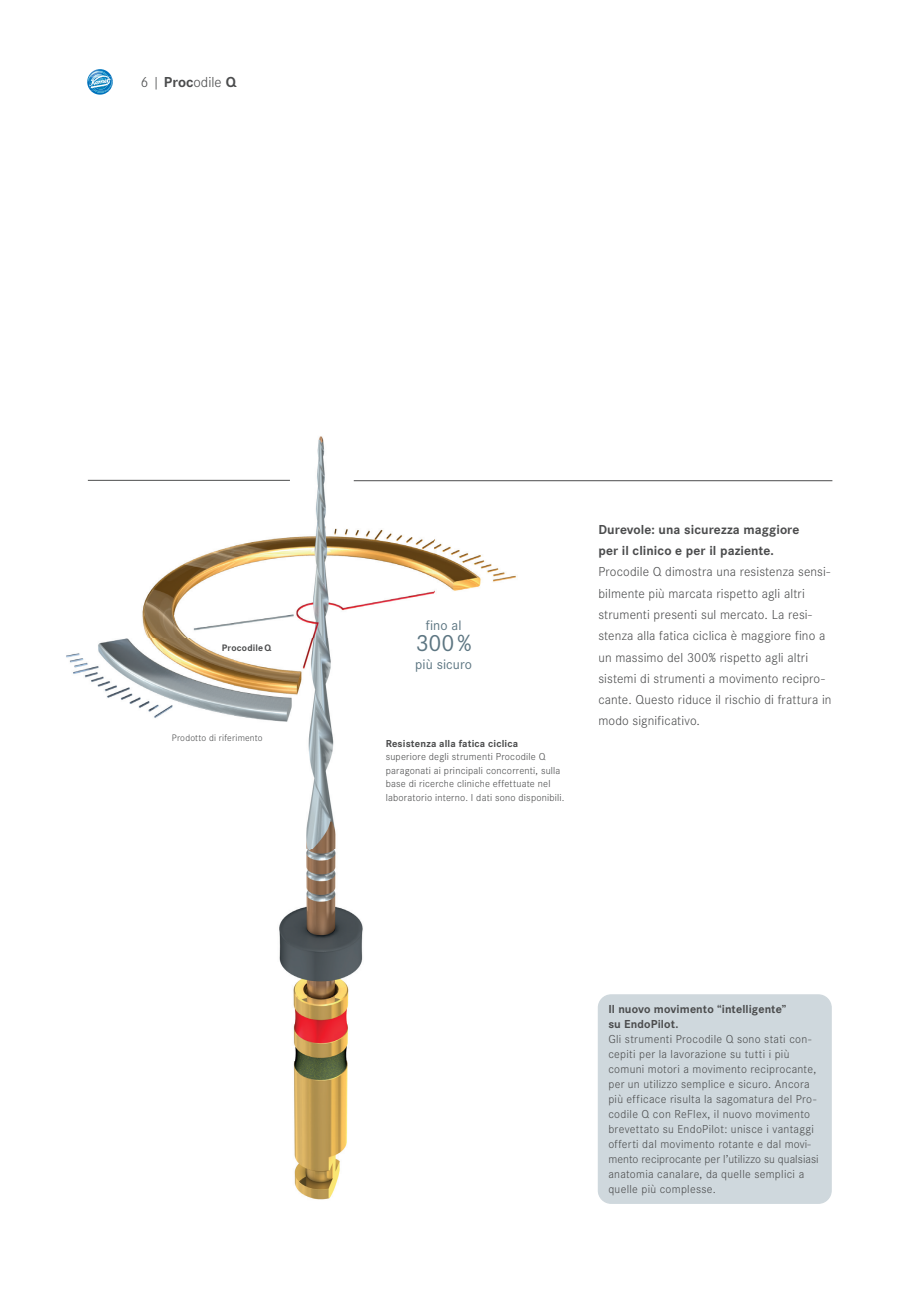
<style>
.page{position:relative;width:919px;height:1289px;background:#fff}
.page>*{position:absolute;margin:0;border:0;box-sizing:border-box;transform-origin:0 0}
.t1{font:24.3px "Corporate SOT";color:#5d7682}
.t2{font:300 15px "Corporate SOT";color:#4b4c4d}
.t3{font:14.25px "Corporate SOT";letter-spacing:.005em;color:#5d7682}
.t4{font:300 13.5px/21.3px "Corporate SOT";letter-spacing:.01em;color:#4b4c4d}
.t5{font:700 13.5px/21.3px "Corporate SOT";letter-spacing:.005em;color:#4b4c4d}
.t6{font:300 12px/15px "Corporate SOT";letter-spacing:.025em;color:#4b4c4d}
.t7{font:700 12px/15px "Corporate SOT";letter-spacing:.01em;color:#4b4c4d}
.t8{font:300 10.5px/13.5px "Corporate SOT";letter-spacing:.02em;color:#4b4c4d}
.t9{font:700 10.5px "Corporate SOT";letter-spacing:.015em;color:#4b4c4d}
.t10{font:300 9.75px "Corporate SOT";letter-spacing:.02em;color:#4b4c4d}
.t11{font:700 9.75px "Corporate SOT";letter-spacing:.02em;color:#4b4c4d}
.s1{font-weight:700}
</style>
<div class="page">
<svg style="left:87px;top:71px;width:26px;height:22px"></svg>
<img style="left:66px;top:436px;width:468px;height:764px">
<hr style="left:354px;top:480px;width:478px;height:1px;background:#4b4c4d">
<hr style="left:88px;top:480px;width:202px;height:1px;background:#4b4c4d">
<div style="left:598px;top:994px;width:233px;height:209px;background:#cfd8dd;border-radius:13px"></div>
<div style="left:597px;top:994px;width:234px;height:209px;border:1px solid #cfd8dd;border-radius:13px"></div>
<p class="t2" style="left:140px;top:72px;width:97px">6 | <span class="s1">Proc</span>odile <span class="s1">Q</span></p>
<p class="t11" style="left:222px;top:640px;width:51px">Procodile Q</p>
<p class="t10" style="left:172px;top:731px;width:92px">Prodotto di riferimento</p>
<p class="t3" style="left:425px;top:614px;width:37px">fino al</p>
<h1 class="t1" style="left:415px;top:625px;width:57px">300 %</h1>
<p class="t3" style="left:415px;top:654px;width:58px">più sicuro</p>
<p class="t9" style="left:385px;top:734px;width:134px">Resistenza alla fatica ciclica</p>
<p class="t8" style="left:385px;top:749px;width:180px">superiore degli strumenti Procodile Q paragonati ai principali concorrenti, sulla base di ricerche cliniche effettuate nel laboratorio interno. I dati sono disponibili.</p>
<p class="t5" style="left:598px;top:517px;width:202px">Durevole: una sicurezza maggiore per il clinico e per il paziente.</p>
<p class="t4" style="left:598px;top:560px;width:235px">Procodile Q dimostra una resistenza sensi&shy;bilmente più marcata rispetto agli altri strumenti presenti sul mercato. La resi&shy;stenza alla fatica ciclica è maggiore fino a un massimo del 300% rispetto agli altri sistemi di strumenti a movimento recipro&shy;cante. Questo riduce il rischio di frattura in modo significativo.</p>
<p class="t7" style="left:608px;top:1000px;width:179px">Il nuovo movimento “intelligente” su EndoPilot.</p>
<p class="t6" style="left:608px;top:1030px;width:212px">Gli strumenti Procodile Q sono stati con&shy;cepiti per la lavorazione su tutti i più comuni motori a movimento reciprocante, per un utilizzo semplice e sicuro. Ancora più efficace risulta la sagomatura del Pro&shy;codile Q con ReFlex, il nuovo movimento brevettato su EndoPilot: unisce i vantaggi offerti dal movimento rotante e dal movi&shy;mento reciprocante per l’utilizzo su qualsiasi anatomia canalare, da quelle semplici a quelle più complesse.</p>
</div>
